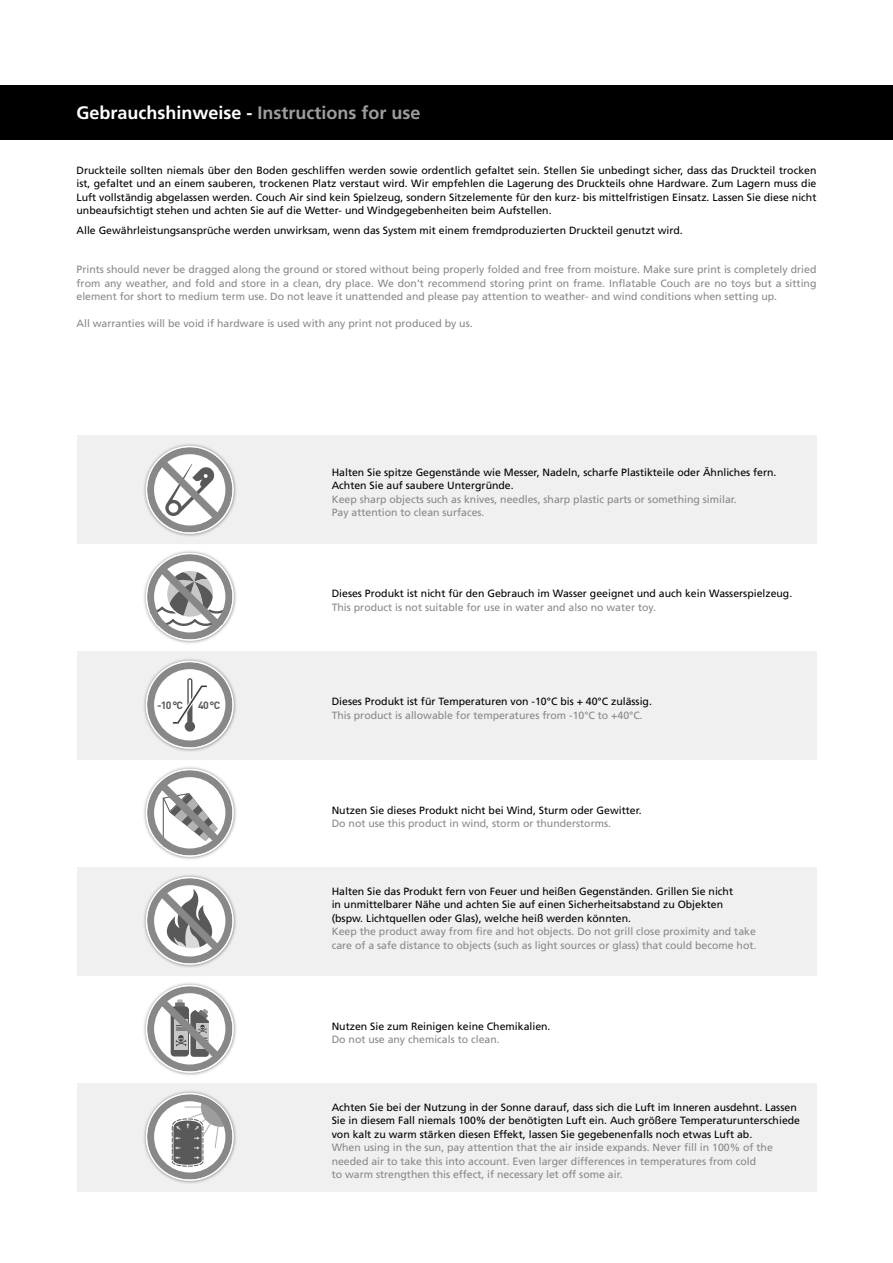
<style>
.page{position:relative;width:893px;height:1263px;background:#fff}
.page>*{position:absolute;margin:0;border:0;box-sizing:border-box;transform-origin:0 0}
.t1{font:700 18px "Frutiger LT Com";color:#fff}
.t2{font:10.5px/13.5px "Frutiger LT Com";color:#000}
.t3{font:10.5px/13.5px "Frutiger LT Com";color:#888}
.t4{font:700 10.5px "DIN Pro";color:#595959}
.s1{color:#9d9d9d}
</style>
<div class="page">
<div style="left:77px;top:1083px;width:739px;height:108px;background:#f0f0f0"></div>
<div style="left:77px;top:867px;width:739px;height:108px;background:#f0f0f0"></div>
<div style="left:77px;top:651px;width:739px;height:108px;background:#f0f0f0"></div>
<div style="left:77px;top:435px;width:739px;height:108px;background:#f0f0f0"></div>
<div style="left:0;top:85px;width:893px;height:54px;background:#000"></div>
<img style="left:144px;top:444px;width:92px;height:92px">
<svg style="left:146px;top:446px;width:88px;height:88px"></svg>
<img style="left:144px;top:1091px;width:92px;height:92px">
<svg style="left:146px;top:1093px;width:88px;height:88px"></svg>
<img style="left:144px;top:983px;width:92px;height:92px">
<svg style="left:146px;top:985px;width:88px;height:88px"></svg>
<img style="left:144px;top:875px;width:92px;height:92px">
<svg style="left:146px;top:877px;width:88px;height:88px"></svg>
<img style="left:144px;top:767px;width:92px;height:92px">
<svg style="left:146px;top:769px;width:88px;height:88px"></svg>
<img style="left:144px;top:659px;width:92px;height:92px">
<svg style="left:146px;top:661px;width:88px;height:88px"></svg>
<img style="left:144px;top:551px;width:92px;height:92px">
<svg style="left:146px;top:553px;width:88px;height:88px"></svg>
<h1 class="t1" style="left:77px;top:102px;width:345px">Gebrauchshinweise - <span class="s1">Instructions for use</span></h1>
<p class="t2" style="left:77px;top:163px;width:741px;text-align:justify">Druckteile sollten niemals über den Boden geschliffen werden sowie ordentlich gefaltet sein. Stellen Sie unbedingt sicher, dass das Druckteil trocken ist, gefaltet und an einem sauberen, trockenen Platz verstaut wird. Wir empfehlen die Lagerung des Druckteils ohne Hardware. Zum Lagern muss die Luft vollständig abgelassen werden. Couch Air sind kein Spielzeug, sondern Sitzelemente für den kurz- bis mittelfristigen Einsatz. Lassen Sie diese nicht unbeaufsichtigt stehen und achten Sie auf die Wetter- und Windgegebenheiten beim Aufstellen.</p>
<p class="t2" style="left:77px;top:224px;width:608px">Alle Gewährleistungsansprüche werden unwirksam, wenn das System mit einem fremdproduzierten Druckteil genutzt wird.</p>
<p class="t3" style="left:77px;top:263px;width:741px;text-align:justify">Prints should never be dragged along the ground or stored without being properly folded and free from moisture. Make sure print is completely dried from any weather, and fold and store in a clean, dry place. We don’t recommend storing print on frame. Inflatable Couch are no toys but a sitting element for short to medium term use. Do not leave it unattended and please pay attention to weather- and wind conditions when setting up.</p>
<p class="t3" style="left:77px;top:317px;width:398px">All warranties will be void if hardware is used with any print not produced by us.</p>
<p class="t2" style="left:332px;top:466px;width:446px">Halten Sie spitze Gegenstände wie Messer, Nadeln, scharfe Plastikteile oder Ähnliches fern.<br>Achten Sie auf saubere Untergründe.</p>
<p class="t3" style="left:332px;top:493px;width:407px">Keep sharp objects such as knives, needles, sharp plastic parts or something similar.<br>Pay attention to clean surfaces.</p>
<p class="t4" style="left:157px;top:698px;width:27px">-10 °C</p>
<p class="t4" style="left:198px;top:698px;width:24px">40 °C</p>
<p class="t2" style="left:332px;top:587px;width:462px">Dieses Produkt ist nicht für den Gebrauch im Wasser geeignet und auch kein Wasserspielzeug.</p>
<p class="t3" style="left:332px;top:601px;width:326px">This product is not suitable for use in water and also no water toy.</p>
<p class="t2" style="left:332px;top:695px;width:322px">Dieses Produkt ist für Temperaturen von -10°C bis + 40°C zulässig.</p>
<p class="t3" style="left:332px;top:709px;width:313px">This product is allowable for temperatures from -10°C to +40°C.</p>
<p class="t2" style="left:332px;top:803px;width:312px">Nutzen Sie dieses Produkt nicht bei Wind, Sturm oder Gewitter.</p>
<p class="t3" style="left:332px;top:817px;width:281px">Do not use this product in wind, storm or thunderstorms.</p>
<p class="t2" style="left:332px;top:884px;width:403px">Halten Sie das Produkt fern von Feuer und heißen Gegenständen. Grillen Sie nicht in unmittelbarer Nähe und achten Sie auf einen Sicherheitsabstand zu Objekten (bspw. Lichtquellen oder Glas), welche heiß werden könnten.</p>
<p class="t3" style="left:332px;top:925px;width:426px">Keep the product away from fire and hot objects. Do not grill close proximity and take care of a safe distance to objects (such as light sources or glass) that could become hot.</p>
<p class="t2" style="left:332px;top:1019px;width:220px">Nutzen Sie zum Reinigen keine Chemikalien.</p>
<p class="t3" style="left:332px;top:1033px;width:170px">Do not use any chemicals to clean.</p>
<p class="t2" style="left:332px;top:1100px;width:470px">Achten Sie bei der Nutzung in der Sonne darauf, dass sich die Luft im Inneren ausdehnt. Lassen<br>Sie in diesem Fall niemals 100% der benötigten Luft ein. Auch größere Temperaturunterschiede von kalt zu warm stärken diesen Effekt, lassen Sie gegebenenfalls noch etwas Luft ab.</p>
<p class="t3" style="left:332px;top:1141px;width:443px">When using in the sun, pay attention that the air inside expands. Never fill in 100% of the needed air to take this into account. Even larger differences in temperatures from cold<br>to warm strengthen this effect, if necessary let off some air.</p>
</div>
